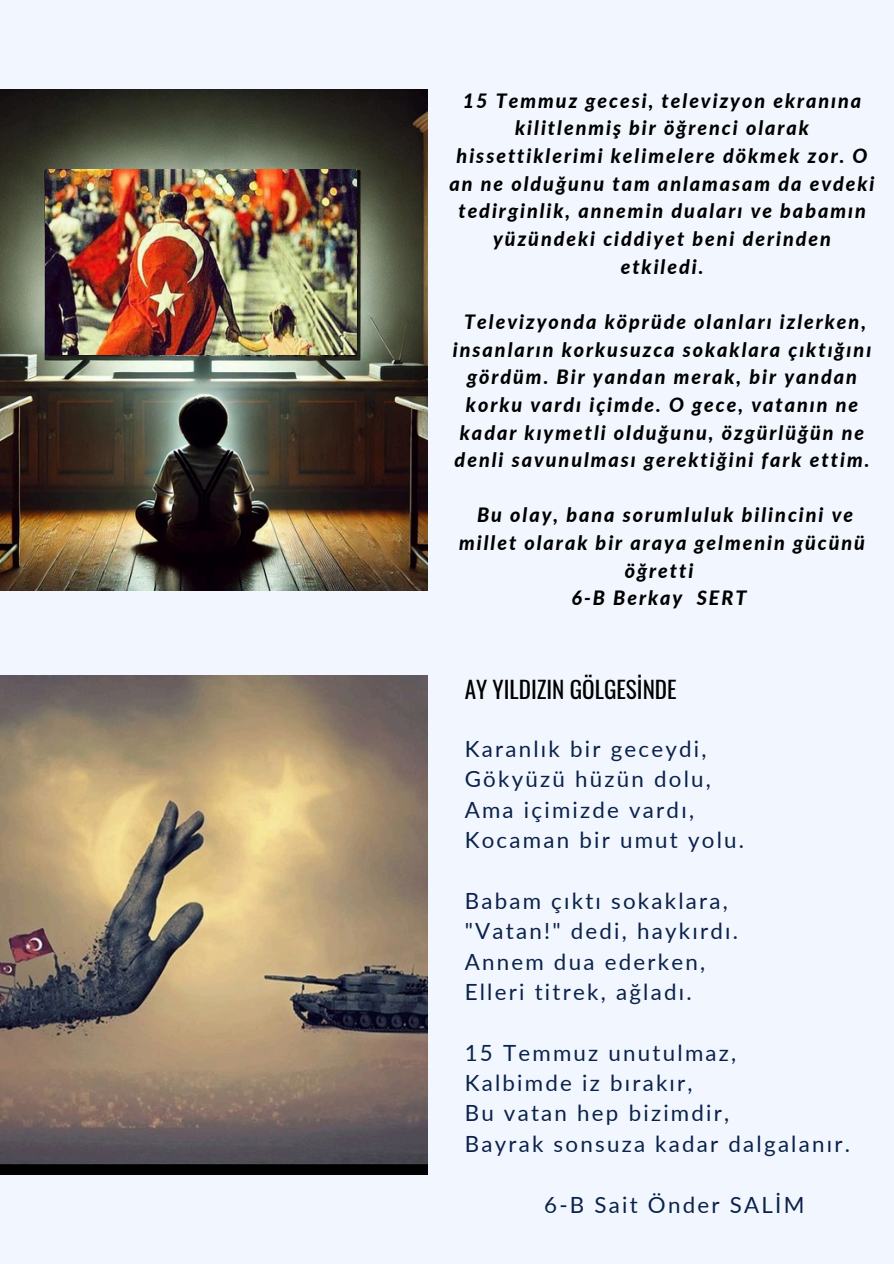
<style>
.page{position:relative;width:894px;height:1264px;background:#fff}
.page>*{position:absolute;margin:0;border:0;box-sizing:border-box;transform-origin:0 0}
.t1{font:23.25px "Oswald";color:#000}
.t2{font:22.35px/30.3px "Lato";letter-spacing:.1em;color:#0b224b}
.t3{font:italic 800 19.8px/27.6px "Lato";letter-spacing:.1em;color:#000;text-align:center}
</style>
<div class="page">
<div style="left:0;top:0;width:893px;height:1263px;background:#f2f7ff"></div>
<img style="left:0;top:89px;width:427px;height:501px">
<img style="left:0;top:675px;width:428px;height:498px">
<img style="left:45px;top:169px;width:311px;height:185px">
<p class="t3" style="left:449px;top:86px;width:426px">15 Temmuz gecesi, televizyon ekranına kilitlenmiş bir öğrenci olarak hissettiklerimi kelimelere dökmek zor. O an ne olduğunu tam anlamasam da evdeki tedirginlik, annemin duaları ve babamın yüzündeki ciddiyet beni derinden etkiledi.</p>
<p class="t3" style="left:452px;top:307px;width:420px">Televizyonda köprüde olanları izlerken, insanların korkusuzca sokaklara çıktığını gördüm. Bir yandan merak, bir yandan korku vardı içimde. O gece, vatanın ne kadar kıymetli olduğunu, özgürlüğün ne denli savunulması gerektiğini fark ettim.</p>
<p class="t3" style="left:459px;top:500px;width:407px">Bu olay, bana sorumluluk bilincini ve millet olarak bir araya gelmenin gücünü öğretti<br>6-B Berkay SERT</p>
<p class="t1" style="left:464px;top:669px;width:213px">AY YILDIZIN GÖLGESİNDE</p>
<p class="t2" style="left:464px;top:732px;width:281px">Karanlık bir geceydi,<br>Gökyüzü hüzün dolu,<br>Ama içimizde vardı,<br>Kocaman bir umut yolu.</p>
<p class="t2" style="left:464px;top:884px;width:275px">Babam çıktı sokaklara, "Vatan!" dedi, haykırdı.<br>Annem dua ederken,<br>Elleri titrek, ağladı.</p>
<p class="t2" style="left:464px;top:1036px;width:387px">15 Temmuz unutulmaz,<br>Kalbimde iz bırakır,<br>Bu vatan hep bizimdir,<br>Bayrak sonsuza kadar dalgalanır.</p>
<p class="t2" style="left:544px;top:1188px;width:262px">6-B Sait Önder SALİM</p>
</div>
